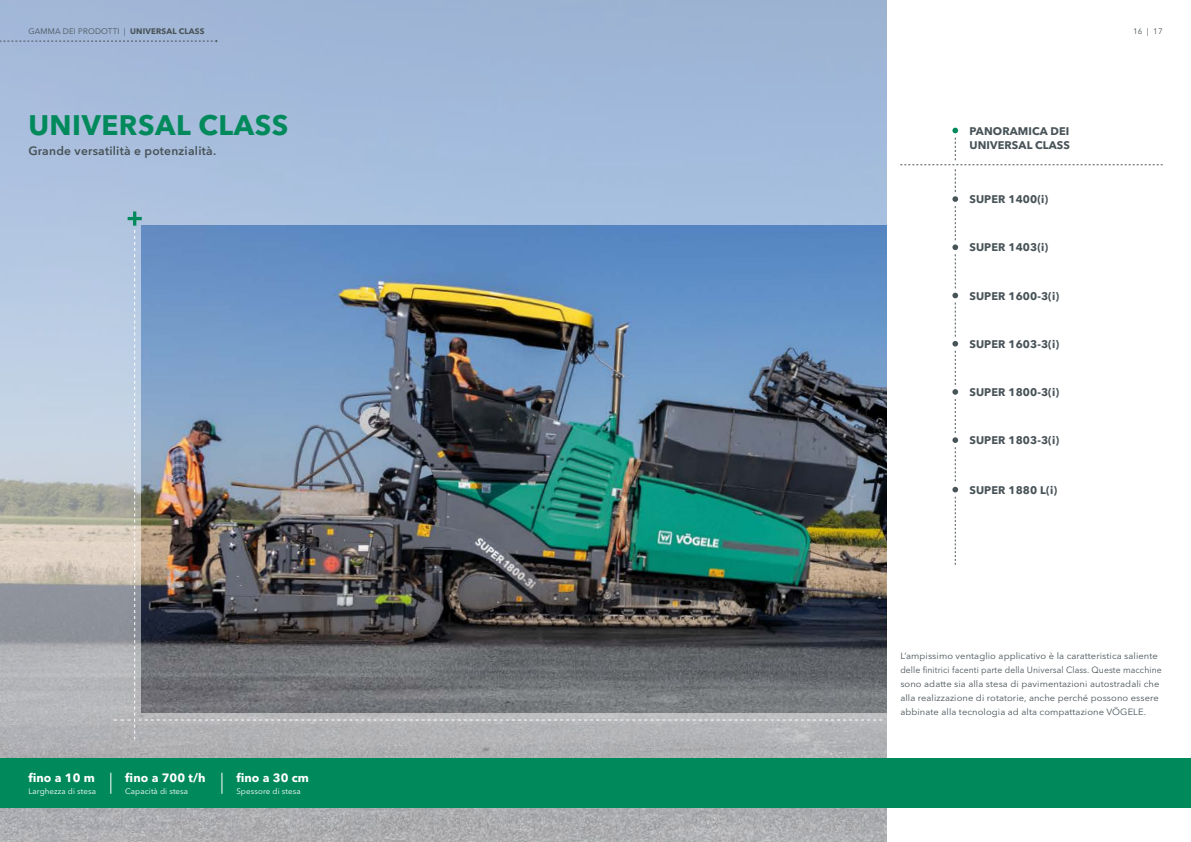
<style>
.page{position:relative;width:1191px;height:842px;background:#fff}
.page>*{position:absolute;margin:0;border:0;box-sizing:border-box;transform-origin:0 0}
.t1{font:700 28px "Avenir Next LT Pro";letter-spacing:.02em;color:#008a5b}
.t2{font:600 12px "Avenir Next LT Pro";letter-spacing:.02em;color:#485358}
.t3{font:700 12px "Avenir Next LT Pro";letter-spacing:.01em;color:#fff}
.t4{font:700 11px/14px "Avenir Next LT Pro";letter-spacing:.01em;color:#485358}
.t5{font:9px/14px "Avenir Next LT Pro";letter-spacing:.01em;color:#485358;scale:1.04 1}
.t6{font:8px "Avenir Next LT Pro";letter-spacing:.01em;color:#fff}
.t7{font:8px "Avenir Next LT Pro";letter-spacing:.02em;color:#485358}
.s1{font-weight:700}
</style>
<div class="page">
<img style="left:0;top:0;width:886px;height:842px">
<svg style="left:0;top:40px;width:217px;height:2px"></svg>
<div style="left:0;top:758px;width:1191px;height:50px;background:#008a5b"></div>
<svg style="left:111px;top:773px;width:1px;height:21px"></svg>
<svg style="left:222px;top:773px;width:1px;height:21px"></svg>
<img style="left:114px;top:211px;width:768px;height:529px">
<svg style="left:900px;top:128px;width:262px;height:353px"></svg>
<svg style="left:952px;top:487px;width:6px;height:78px"></svg>
<p class="t7" style="left:28px;top:27px;width:178px">GAMMA DEI PRODOTTI | <span class="s1">UNIVERSAL CLASS</span></p>
<p class="t7" style="left:1133px;top:27px;width:31px">16 | 17</p>
<h1 class="t1" style="left:28px;top:108px;width:261px">UNIVERSAL CLASS</h1>
<h2 class="t2" style="left:28px;top:143px;width:189px">Grande versatilità e potenzialità.</h2>
<h2 class="t3" style="left:28px;top:770px;width:68px">fino a 10 m</h2>
<p class="t6" style="left:28px;top:786px;width:69px">Larghezza di stesa</p>
<h2 class="t3" style="left:125px;top:770px;width:82px">fino a 700 t/h</h2>
<p class="t6" style="left:125px;top:786px;width:64px">Capacità di stesa</p>
<h2 class="t3" style="left:236px;top:770px;width:74px">fino a 30 cm</h2>
<p class="t6" style="left:236px;top:786px;width:66px">Spessore di stesa</p>
<p class="t4" style="left:969px;top:124px;width:102px">PANORAMICA DEI<br>UNIVERSAL CLASS</p>
<p class="t4" style="left:969px;top:192px;width:80px">SUPER 1400(i)</p>
<p class="t4" style="left:969px;top:240px;width:80px">SUPER 1403(i)</p>
<p class="t4" style="left:969px;top:289px;width:91px">SUPER 1600-3(i)</p>
<p class="t4" style="left:969px;top:337px;width:91px">SUPER 1603-3(i)</p>
<p class="t4" style="left:969px;top:385px;width:91px">SUPER 1800-3(i)</p>
<p class="t4" style="left:969px;top:433px;width:91px">SUPER 1803-3(i)</p>
<p class="t4" style="left:969px;top:483px;width:89px">SUPER 1880 L(i)</p>
<p class="t5" style="left:900px;top:649px;width:253px">L’ampissimo ventaglio applicativo è la caratteristica saliente delle finitrici facenti parte della Universal Class. Queste macchine sono adatte sia alla stesa di pavimentazioni autostradali che alla realizzazione di rotatorie, anche perché possono essere abbinate alla tecnologia ad alta compattazione VÖGELE.</p>
</div>
